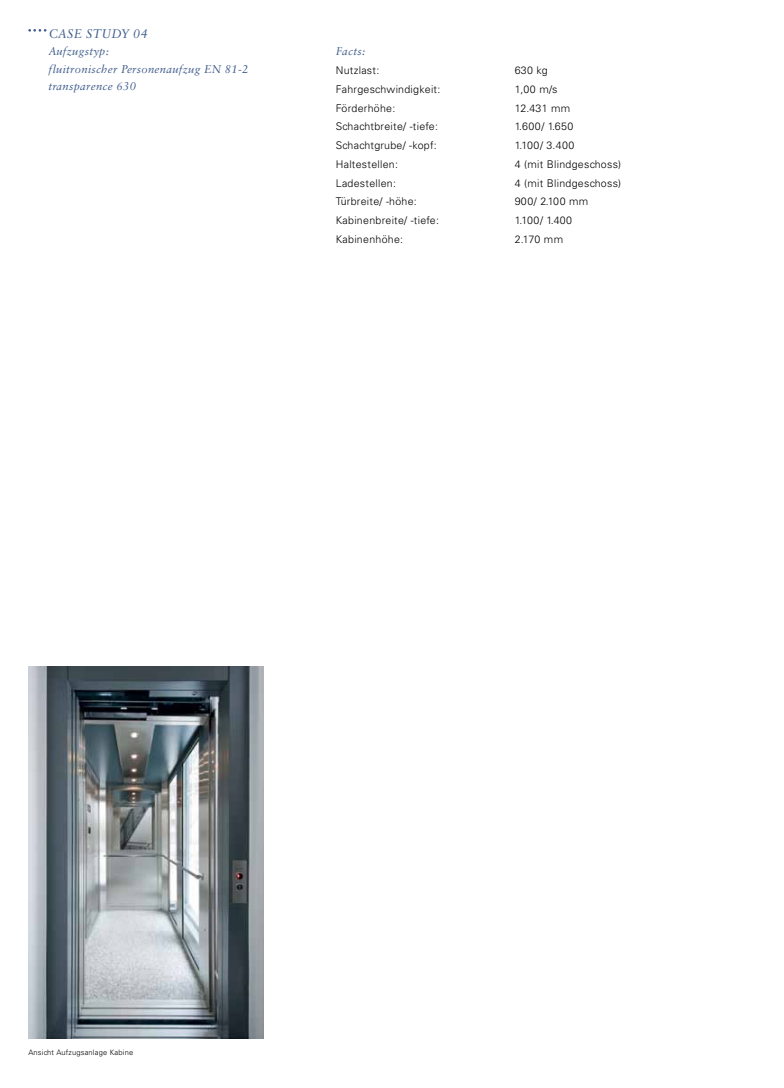
<style>
.page{position:relative;width:784px;height:1088px;background:#fff}
.page>*{position:absolute;margin:0;border:0;box-sizing:border-box;transform-origin:0 0}
.t1{font:italic 12.5px "Sabon LT Std";letter-spacing:.025em;color:#405e8d}
.t2{font:italic 11.25px/17.5px "Sabon LT Std";letter-spacing:.025em;color:#405e8d}
.t3{font:300 10.62px "Univers LTCE";letter-spacing:.025em;color:#000}
.t4{font:300 7.5px "Univers LTCE";letter-spacing:.025em;color:#000}
</style>
<div class="page">
<img style="left:28px;top:666px;width:235px;height:372px">
<svg style="left:28px;top:29px;width:18px;height:3px"></svg>
<p class="t1" style="left:49px;top:26px;width:100px">Case Study 04</p>
<p class="t2" style="left:48px;top:43px;width:201px">Aufzugstyp:<br>fluitronischer Personenaufzug EN 81-2 transparence 630</p>
<p class="t2" style="left:335px;top:43px;width:31px">Facts:</p>
<p class="t3" style="left:335px;top:64px;width:45px">Nutzlast:</p>
<p class="t3" style="left:514px;top:64px;width:35px">630 kg</p>
<p class="t3" style="left:335px;top:83px;width:106px">Fahrgeschwindigkeit:</p>
<p class="t3" style="left:514px;top:83px;width:44px">1,00 m/s</p>
<p class="t3" style="left:335px;top:102px;width:61px">Förderhöhe:</p>
<p class="t3" style="left:514px;top:102px;width:57px">12.431 mm</p>
<p class="t3" style="left:335px;top:121px;width:104px">Schachtbreite/ -tiefe:</p>
<p class="t3" style="left:514px;top:121px;width:60px">1.600/ 1.650</p>
<p class="t3" style="left:335px;top:139px;width:102px">Schachtgrube/ -kopf:</p>
<p class="t3" style="left:514px;top:139px;width:61px">1.100/ 3.400</p>
<p class="t3" style="left:335px;top:158px;width:64px">Haltestellen:</p>
<p class="t3" style="left:514px;top:158px;width:108px">4 (mit Blindgeschoss)</p>
<p class="t3" style="left:335px;top:177px;width:62px">Ladestellen:</p>
<p class="t3" style="left:514px;top:177px;width:108px">4 (mit Blindgeschoss)</p>
<p class="t3" style="left:335px;top:196px;width:82px">Türbreite/ -höhe:</p>
<p class="t3" style="left:514px;top:196px;width:75px">900/ 2.100 mm</p>
<p class="t3" style="left:335px;top:214px;width:105px">Kabinenbreite/ -tiefe:</p>
<p class="t3" style="left:514px;top:214px;width:59px">1.100/ 1.400</p>
<p class="t3" style="left:335px;top:233px;width:69px">Kabinenhöhe:</p>
<p class="t3" style="left:514px;top:233px;width:50px">2.170 mm</p>
<p class="t4" style="left:28px;top:1048px;width:106px">Ansicht Aufzugsanlage Kabine</p>
</div>
